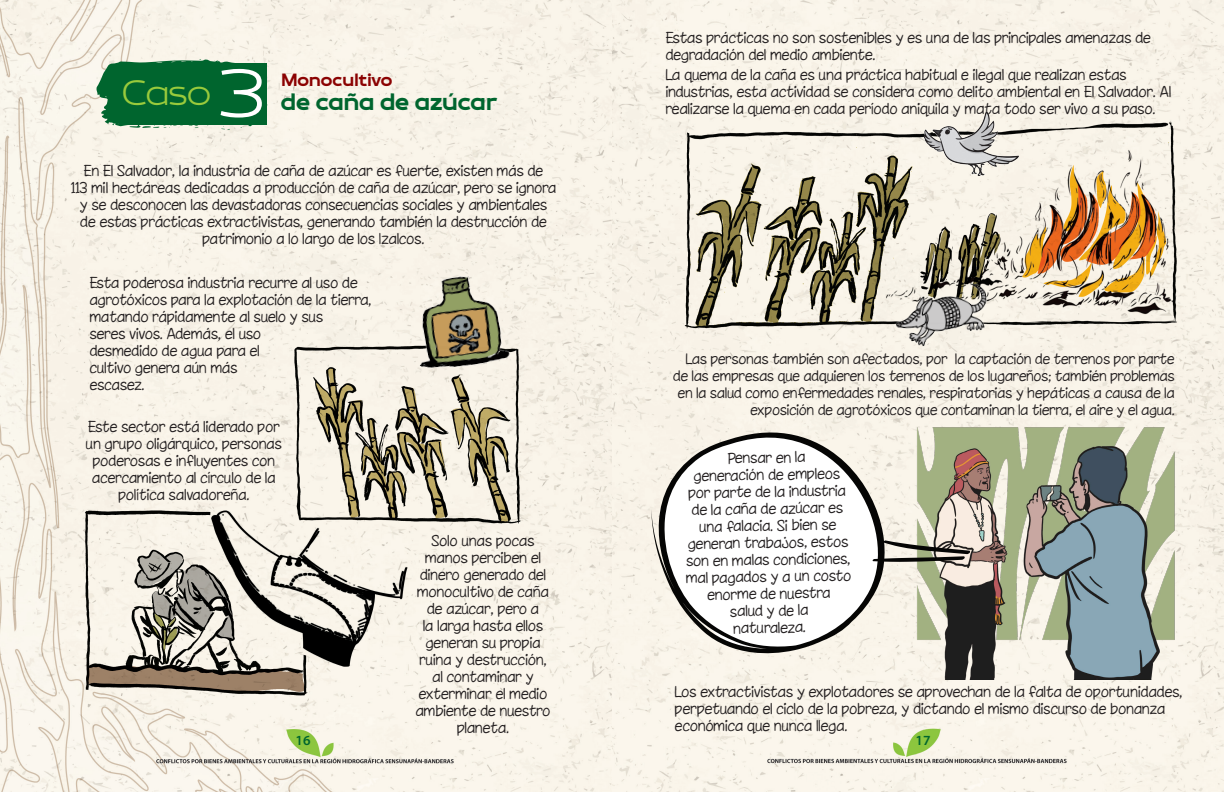
<style>
.page{position:relative;width:1224px;height:792px;background:#fff}
.page>*{position:absolute;margin:0;border:0;box-sizing:border-box;transform-origin:0 0}
.titulo_verde{font:300 70px "Brinnan";color:#fff}
.titulo_blanco{font:300 36px "Brinnan";color:#99ca3c}
.titulo_verde-2{font:700 24px "Brinnan";color:#00652e}
.titulo_verde-3{font:700 18px "Brinnan";color:#8b0202}
.COPY_11p{font:100 14px/17px "Chinacat";color:#231f20;text-align:center}
.t1{font:600 14px "Myriad Pro";color:#00652e}
.COPY_11p-2{font:100 13.5px/17px "Chinacat";color:#231f20;text-align:right}
</style>
<div class="page">
<img style="left:0;top:0;width:612px;height:792px">
<img style="left:612px;top:0;width:612px;height:792px">
<svg style="left:96px;top:59px;width:171px;height:71px;background:#8fb699"></svg>
<div style="left:120px;top:63px;width:147px;height:62px;background:#00652e"></div>
<img style="left:63px;top:339px;width:465px;height:372px">
<img style="left:675px;top:114px;width:508px;height:222px">
<img style="left:891px;top:283px;width:101px;height:67px">
<img style="left:924px;top:112px;width:95px;height:64px">
<img style="left:402px;top:264px;width:116px;height:106px">
<img style="left:923px;top:419px;width:263px;height:260px">
<svg style="left:625px;top:390px;width:298px;height:300px;background:#eeebdd"></svg>
<svg style="left:628px;top:398px;width:288px;height:287px;fill:#fbf6eb"></svg>
<svg style="left:867px;top:514px;width:105px;height:76px;background:#bebbae"></svg>
<p class="titulo_blanco" style="left:122px;top:73px;width:90px">Caso</p>
<p class="titulo_verde" style="left:219px;top:55px;width:46px">3</p>
<p class="titulo_verde-3" style="left:282px;top:70px;width:112px">Monocultivo</p>
<p class="titulo_verde-2" style="left:281px;top:89px;width:218px">de caña de azúcar</p>
<p class="COPY_11p" style="left:84px;top:162px;width:461px">En El Salvador, la industria de caña de azúcar es fuerte, existen más de</p>
<p class="COPY_11p" style="left:71px;top:179px;width:487px">113 mil hectáreas dedicadas a producción de caña de azúcar, pero se ignora y se desconocen las devastadoras consecuencias sociales y ambientales de estas prácticas extractivistas, generando también la destrucción de patrimonio a lo largo de los Izalcos.</p>
<p class="COPY_11p" style="left:666px;top:29px;width:487px;text-align:left">Estas prácticas no son sostenibles y es una de las principales amenazas de degradación del medio ambiente.</p>
<p class="COPY_11p" style="left:666px;top:66px;width:507px;text-align:left">La quema de la caña es una práctica habitual e ilegal que realizan estas industrias, esta actividad se considera como delito ambiental en El Salvador. Al realizarse la quema en cada período aniquila y mata todo ser vivo a su paso.</p>
<p class="COPY_11p" style="left:90px;top:274px;width:284px;text-align:left">Esta poderosa industria recurre al uso de agrotóxicos para la explotación de la tierra, matando rápidamente al suelo y sus<br>seres vivos. Además, el uso<br>desmedido de agua para el<br>cultivo genera aún más<br>escasez.</p>
<p class="COPY_11p" style="left:86px;top:418px;width:198px">Este sector está liderado por un grupo oligárquico, personas poderosas e influyentes con acercamiento al círculo de la política salvadoreña.</p>
<p class="COPY_11p-2" style="left:673px;top:350px;width:503px">Las personas también son afectados, por la captación de terrenos por parte de las empresas que adquieren los terrenos de los lugareños; también problemas en la salud como enfermedades renales, respiratorias y hepáticas a causa de la exposición de agrotóxicos que contaminan la tierra, el aire y el agua.</p>
<p class="COPY_11p" style="left:728px;top:449px;width:80px;rotate:-1deg">Pensar en la</p>
<p class="COPY_11p" style="left:685px;top:467px;width:167px;rotate:-1deg">generación de empleos por parte de la industria de la caña de azúcar es una falacia. Si bien se generan trabajos, estos son en malas condiciones, mal pagados y a un costo enorme de nuestra</p>
<p class="COPY_11p" style="left:730px;top:602px;width:80px;rotate:-1deg">salud y de la</p>
<p class="COPY_11p" style="left:734px;top:619px;width:74px;rotate:-1deg">naturaleza.</p>
<p class="COPY_11p" style="left:416px;top:532px;width:136px">Solo unas pocas manos perciben el dinero generado del monocultivo de caña de azúcar, pero a<br>la larga hasta ellos generan su propia ruina y destrucción, al contaminar y exterminar el medio ambiente de nuestro planeta.</p>
<p class="COPY_11p" style="left:675px;top:683px;width:509px;text-align:left">Los extractivistas y explotadores se aprovechan de la falta de oportunidades, perpetuando el ciclo de la pobreza, y dictando el mismo discurso de bonanza económica que nunca llega.</p>
<p class="t1" style="left:296px;top:731px;width:17px">16</p>
<p class="t1" style="left:916px;top:731px;width:17px">17</p>
</div>
